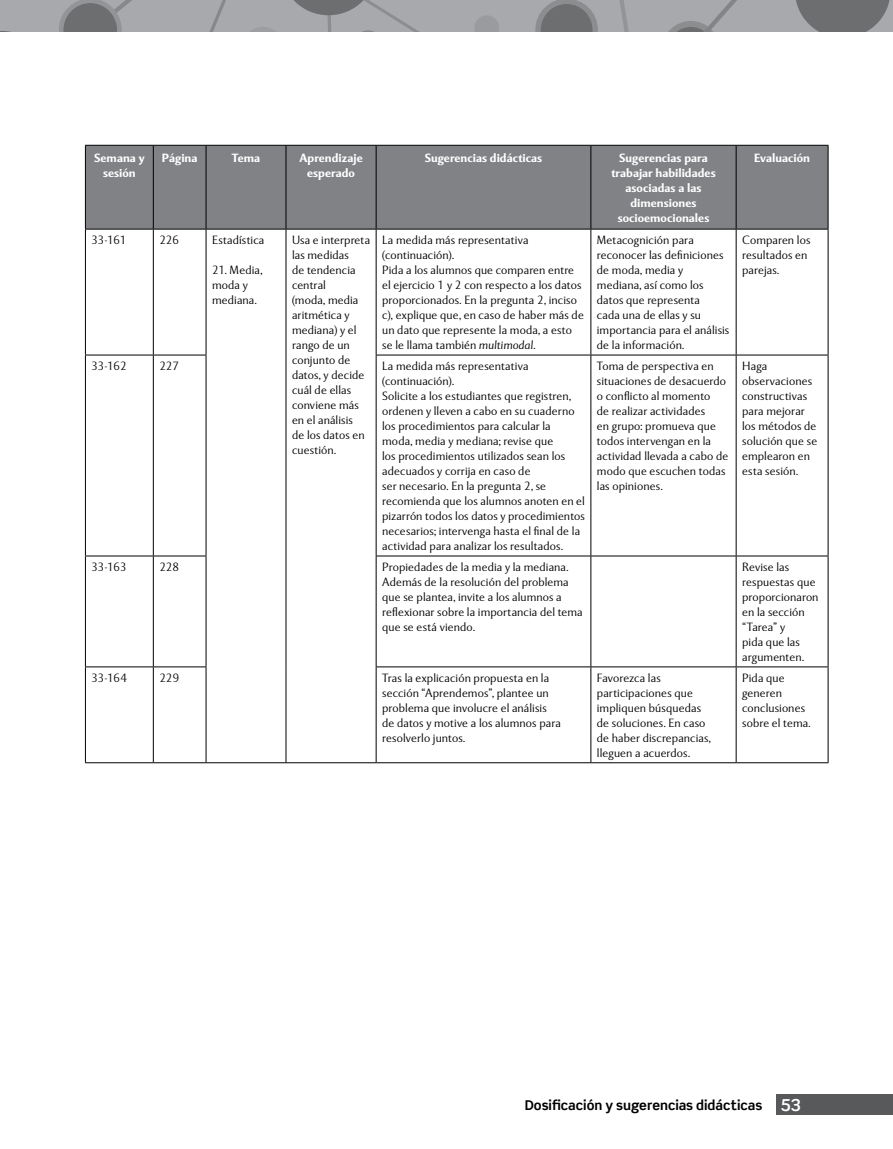
<style>
.page{position:relative;width:893px;height:1149px;background:#fff}
.page>*{position:absolute;margin:0;border:0;box-sizing:border-box;transform-origin:0 0}
.t1{font:700 13.5px "Scene Std";color:#000}
.t2{font:300 12px/15px "Mentor Sans Std";letter-spacing:.01em;color:#000}
.t3{font:700 12px/15px "Mentor Sans Std";color:#fff;text-align:center}
.s1{font-style:italic}
.s2{font-size:16.5px;color:#fff}
</style>
<div class="page">
<div style="left:777px;top:1094px;width:116px;height:20px;background:#58595b"></div>
<div style="left:0;top:0;width:893px;height:32px;background:#a7a9ac"></div>
<svg style="left:620px;top:0;width:9px;height:32px"></svg>
<svg style="left:209px;top:0;width:17px;height:32px"></svg>
<svg style="left:535px;top:0;width:63px;height:32px"></svg>
<svg style="left:475px;top:16px;width:24px;height:16px"></svg>
<svg style="left:251px;top:0;width:168px;height:32px"></svg>
<svg style="left:796px;top:0;width:94px;height:32px"></svg>
<svg style="left:668px;top:0;width:69px;height:32px"></svg>
<svg style="left:59px;top:0;width:73px;height:32px"></svg>
<div style="left:86px;top:146px;width:742px;height:83px;background:#808285"></div>
<svg style="left:86px;top:230px;width:742px;height:532px"></svg>
<hr style="left:376px;top:229px;width:1px;height:125px;background:#000">
<hr style="left:376px;top:355px;width:1px;height:200px;background:#000">
<hr style="left:376px;top:556px;width:1px;height:110px;background:#000">
<hr style="left:376px;top:667px;width:1px;height:95px;background:#000">
<hr style="left:286px;top:762px;width:90px;height:1px;background:#000">
<hr style="left:206px;top:229px;width:1px;height:125px;background:#000">
<hr style="left:286px;top:229px;width:1px;height:126px;background:#000">
<hr style="left:206px;top:355px;width:1px;height:200px;background:#000">
<hr style="left:286px;top:355px;width:1px;height:201px;background:#000">
<hr style="left:206px;top:556px;width:1px;height:110px;background:#000">
<hr style="left:286px;top:556px;width:1px;height:110px;background:#000">
<hr style="left:206px;top:667px;width:1px;height:95px;background:#000">
<hr style="left:286px;top:666px;width:1px;height:96px;background:#000">
<hr style="left:206px;top:762px;width:80px;height:1px;background:#000">
<hr style="left:85px;top:229px;width:1px;height:125px;background:#000">
<hr style="left:85px;top:355px;width:1px;height:200px;background:#000">
<hr style="left:85px;top:556px;width:1px;height:110px;background:#000">
<hr style="left:85px;top:667px;width:1px;height:95px;background:#000">
<hr style="left:153px;top:229px;width:1px;height:125px;background:#000">
<hr style="left:153px;top:355px;width:1px;height:200px;background:#000">
<hr style="left:153px;top:556px;width:1px;height:110px;background:#000">
<hr style="left:153px;top:667px;width:1px;height:95px;background:#000">
<hr style="left:590px;top:229px;width:1px;height:125px;background:#000">
<hr style="left:736px;top:229px;width:1px;height:125px;background:#000">
<hr style="left:828px;top:229px;width:1px;height:125px;background:#000">
<hr style="left:590px;top:355px;width:1px;height:200px;background:#000">
<hr style="left:736px;top:355px;width:1px;height:200px;background:#000">
<hr style="left:828px;top:355px;width:1px;height:200px;background:#000">
<hr style="left:590px;top:556px;width:1px;height:110px;background:#000">
<hr style="left:736px;top:556px;width:1px;height:110px;background:#000">
<hr style="left:828px;top:556px;width:1px;height:110px;background:#000">
<hr style="left:590px;top:667px;width:1px;height:95px;background:#000">
<hr style="left:736px;top:667px;width:1px;height:95px;background:#000">
<hr style="left:828px;top:667px;width:1px;height:95px;background:#000">
<hr style="left:85px;top:354px;width:68px;height:1px;background:#000">
<hr style="left:85px;top:555px;width:68px;height:1px;background:#000">
<hr style="left:85px;top:666px;width:68px;height:1px;background:#000">
<hr style="left:85px;top:762px;width:68px;height:1px;background:#000">
<hr style="left:153px;top:354px;width:53px;height:1px;background:#000">
<hr style="left:153px;top:555px;width:53px;height:1px;background:#000">
<hr style="left:153px;top:666px;width:53px;height:1px;background:#000">
<hr style="left:153px;top:762px;width:53px;height:1px;background:#000">
<hr style="left:376px;top:354px;width:215px;height:1px;background:#000">
<hr style="left:591px;top:354px;width:145px;height:1px;background:#000">
<hr style="left:736px;top:354px;width:92px;height:1px;background:#000">
<hr style="left:376px;top:555px;width:215px;height:1px;background:#000">
<hr style="left:591px;top:555px;width:145px;height:1px;background:#000">
<hr style="left:736px;top:555px;width:92px;height:1px;background:#000">
<hr style="left:376px;top:666px;width:215px;height:1px;background:#000">
<hr style="left:591px;top:666px;width:145px;height:1px;background:#000">
<hr style="left:736px;top:666px;width:92px;height:1px;background:#000">
<hr style="left:376px;top:762px;width:215px;height:1px;background:#000">
<hr style="left:591px;top:762px;width:145px;height:1px;background:#000">
<hr style="left:736px;top:762px;width:92px;height:1px;background:#000">
<hr style="left:85px;top:145px;width:68px;height:1px;background:#000">
<hr style="left:85px;top:146px;width:1px;height:83px;background:#000">
<hr style="left:153px;top:145px;width:53px;height:1px;background:#000">
<hr style="left:153px;top:146px;width:1px;height:83px;background:#000">
<hr style="left:206px;top:145px;width:80px;height:1px;background:#000">
<hr style="left:206px;top:146px;width:1px;height:83px;background:#000">
<hr style="left:286px;top:145px;width:90px;height:1px;background:#000">
<hr style="left:286px;top:146px;width:1px;height:83px;background:#000">
<hr style="left:376px;top:145px;width:215px;height:1px;background:#000">
<hr style="left:376px;top:146px;width:1px;height:83px;background:#000">
<hr style="left:591px;top:145px;width:145px;height:1px;background:#000">
<hr style="left:590px;top:146px;width:1px;height:83px;background:#000">
<hr style="left:736px;top:145px;width:92px;height:1px;background:#000">
<hr style="left:736px;top:146px;width:1px;height:83px;background:#000">
<hr style="left:828px;top:146px;width:1px;height:83px;background:#000">
<hr style="left:85px;top:229px;width:68px;height:1px;background:#000">
<hr style="left:153px;top:229px;width:53px;height:1px;background:#000">
<hr style="left:206px;top:229px;width:80px;height:1px;background:#000">
<hr style="left:286px;top:229px;width:90px;height:1px;background:#000">
<hr style="left:376px;top:229px;width:215px;height:1px;background:#000">
<hr style="left:591px;top:229px;width:145px;height:1px;background:#000">
<hr style="left:736px;top:229px;width:92px;height:1px;background:#000">
<p class="t3" style="left:94px;top:150px;width:52px">Semana y sesión</p>
<p class="t3" style="left:162px;top:150px;width:37px">Página</p>
<p class="t3" style="left:232px;top:150px;width:30px">Tema</p>
<p class="t3" style="left:299px;top:150px;width:65px">Aprendizaje esperado</p>
<p class="t3" style="left:425px;top:150px;width:119px">Sugerencias didácticas</p>
<p class="t3" style="left:611px;top:150px;width:106px">Sugerencias para trabajar habilidades asociadas a las dimensiones socioemocionales</p>
<p class="t3" style="left:754px;top:150px;width:57px">Evaluación</p>
<p class="t2" style="left:91px;top:232px;width:37px">33-161</p>
<p class="t2" style="left:159px;top:232px;width:22px">226</p>
<p class="t2" style="left:212px;top:232px;width:54px">Estadística</p>
<p class="t2" style="left:212px;top:262px;width:52px">21. Media, moda y mediana.</p>
<p class="t2" style="left:292px;top:232px;width:80px">Usa e interpreta las medidas<br>de tendencia central<br>(moda, media aritmética y mediana) y el rango de un conjunto de datos, y decide cuál de ellas conviene más en el análisis<br>de los datos en cuestión.</p>
<p class="t2" style="left:382px;top:232px;width:203px">La medida más representativa (continuación).<br>Pida a los alumnos que comparen entre el ejercicio 1 y 2 con respecto a los datos proporcionados. En la pregunta 2, inciso c), explique que, en caso de haber más de un dato que represente la moda, a esto se le llama también <span class="s1">multimodal</span>.</p>
<p class="t2" style="left:597px;top:232px;width:134px">Metacognición para reconocer las definiciones de moda, media y mediana, así como los datos que representa<br>cada una de ellas y su importancia para el análisis de la información.</p>
<p class="t2" style="left:742px;top:232px;width:70px">Comparen los resultados en parejas.</p>
<p class="t2" style="left:91px;top:358px;width:37px">33-162</p>
<p class="t2" style="left:159px;top:358px;width:21px">227</p>
<p class="t2" style="left:382px;top:358px;width:204px">La medida más representativa (continuación).<br>Solicite a los estudiantes que registren, ordenen y lleven a cabo en su cuaderno los procedimientos para calcular la<br>moda, media y mediana; revise que<br>los procedimientos utilizados sean los adecuados y corrija en caso de<br>ser necesario. En la pregunta 2, se recomienda que los alumnos anoten en el pizarrón todos los datos y procedimientos necesarios; intervenga hasta el final de la actividad para analizar los resultados.</p>
<p class="t2" style="left:597px;top:358px;width:133px">Toma de perspectiva en situaciones de desacuerdo o conflicto al momento<br>de realizar actividades<br>en grupo: promueva que todos intervengan en la actividad llevada a cabo de modo que escuchen todas las opiniones.</p>
<p class="t2" style="left:742px;top:358px;width:77px">Haga observaciones constructivas para mejorar los métodos de solución que se emplearon en esta sesión.</p>
<p class="t2" style="left:91px;top:559px;width:37px">33-163</p>
<p class="t2" style="left:159px;top:559px;width:22px">228</p>
<p class="t2" style="left:382px;top:559px;width:202px">Propiedades de la media y la mediana.<br>Además de la resolución del problema que se plantea, invite a los alumnos a reflexionar sobre la importancia del tema que se está viendo.</p>
<p class="t2" style="left:742px;top:559px;width:78px">Revise las respuestas que proporcionaron en la sección “Tarea” y<br>pida que las argumenten.</p>
<p class="t2" style="left:91px;top:670px;width:37px">33-164</p>
<p class="t2" style="left:159px;top:670px;width:22px">229</p>
<p class="t2" style="left:382px;top:670px;width:180px">Tras la explicación propuesta en la sección “Aprendemos”, plantee un problema que involucre el análisis de datos y motive a los alumnos para resolverlo juntos.</p>
<p class="t2" style="left:597px;top:670px;width:116px">Favorezca las participaciones que impliquen búsquedas de soluciones. En caso de haber discrepancias, lleguen a acuerdos.</p>
<p class="t2" style="left:742px;top:670px;width:70px">Pida que generen conclusiones sobre el tema.</p>
<p class="t1" style="left:525px;top:1096px;width:278px">Dosificación y sugerencias didácticas <span class="s2">53</span></p>
</div>
